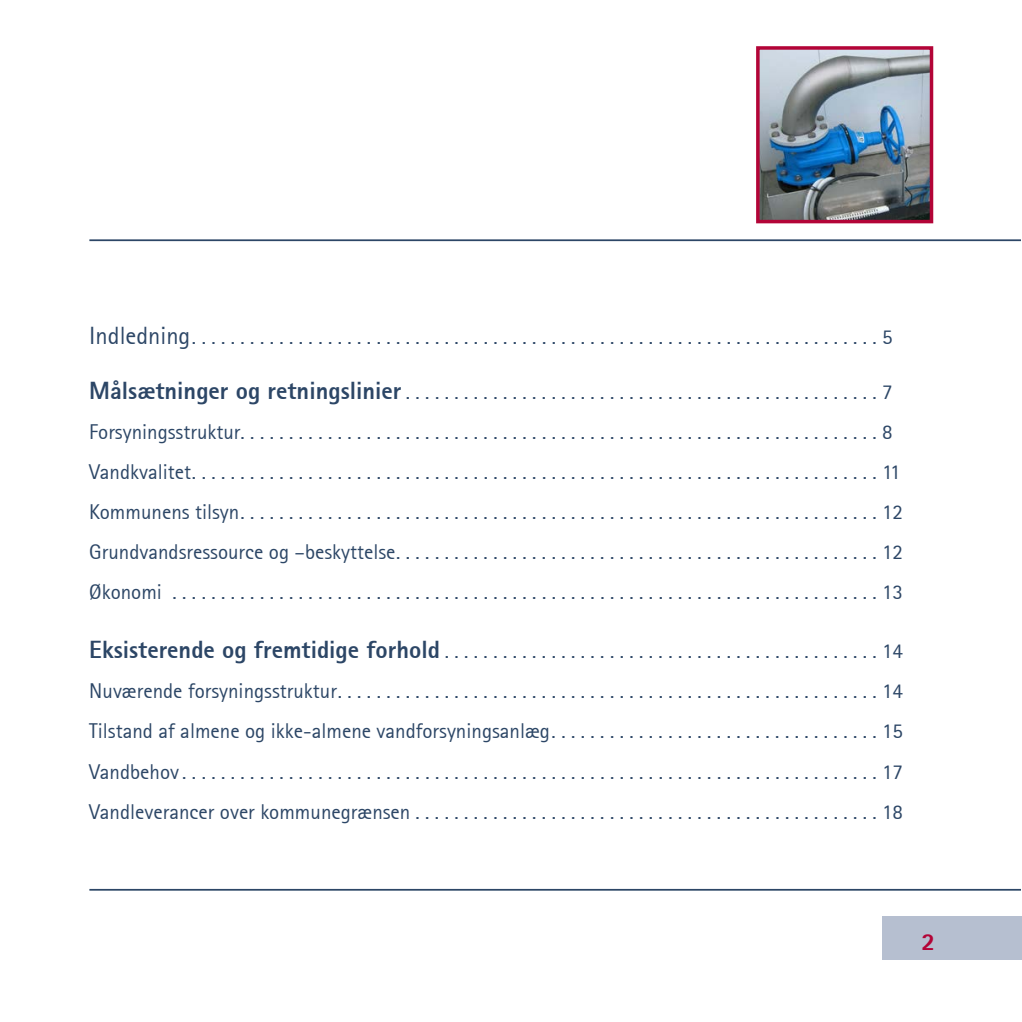
<style>
.page{position:relative;width:1022px;height:1022px;background:#fff}
.page>*{position:absolute;margin:0;border:0;box-sizing:border-box;transform-origin:0 0}
.t1{font:800 24.5px "Agfa Rotis Sans Serif";color:#b30437}
.AFSNIT_OVERSKRIFT{font:21px "Agfa Rotis Sans Serif";color:#2c4666}
.OVERSKRIFT{font:21px "Agfa Rotis Sans Serif";color:#2c4666}
.s1{font-size:24.5px}
.s2{font-weight:800;font-size:24.5px}
</style>
<div class="page">
<div style="left:883px;top:916px;width:139px;height:44px;background:#b6bfd0"></div>
<hr style="left:89px;top:889px;width:932px;height:2px;background:#2c4666">
<hr style="left:89px;top:239px;width:932px;height:2px;background:#2c4666">
<img style="left:761px;top:51px;width:167px;height:167px">
<div style="left:756px;top:46px;width:177px;height:177px;border:4px solid #b30437"></div>
<p class="OVERSKRIFT" style="left:89px;top:325px;width:805px"><span class="s1">Indledning</span> . . . . . . . . . . . . . . . . . . . . . . . . . . . . . . . . . . . . . . . . . . . . . . . . . . . . . . . . . . . . . . . . . . . . . . . 5</p>
<p class="OVERSKRIFT" style="left:89px;top:379px;width:805px"><span class="s2">Målsætninger og retningslinier</span> . . . . . . . . . . . . . . . . . . . . . . . . . . . . . . . . . . . . . . . . . . . . . . . . . 7</p>
<p class="AFSNIT_OVERSKRIFT" style="left:89px;top:420px;width:805px">Forsyningsstruktur . . . . . . . . . . . . . . . . . . . . . . . . . . . . . . . . . . . . . . . . . . . . . . . . . . . . . . . . . . . . . . . . . . 8</p>
<p class="AFSNIT_OVERSKRIFT" style="left:89px;top:460px;width:813px">Vandkvalitet . . . . . . . . . . . . . . . . . . . . . . . . . . . . . . . . . . . . . . . . . . . . . . . . . . . . . . . . . . . . . . . . . . . . . . . 11</p>
<p class="AFSNIT_OVERSKRIFT" style="left:89px;top:500px;width:815px">Kommunens tilsyn . . . . . . . . . . . . . . . . . . . . . . . . . . . . . . . . . . . . . . . . . . . . . . . . . . . . . . . . . . . . . . . . . . 12</p>
<p class="AFSNIT_OVERSKRIFT" style="left:89px;top:540px;width:815px">Grundvandsressource og –beskyttelse . . . . . . . . . . . . . . . . . . . . . . . . . . . . . . . . . . . . . . . . . . . . . . . . . . 12</p>
<p class="AFSNIT_OVERSKRIFT" style="left:89px;top:580px;width:815px">Økonomi . . . . . . . . . . . . . . . . . . . . . . . . . . . . . . . . . . . . . . . . . . . . . . . . . . . . . . . . . . . . . . . . . . . . . . . . . 13</p>
<p class="OVERSKRIFT" style="left:89px;top:639px;width:815px"><span class="s2">Eksisterende og fremtidige forhold</span> . . . . . . . . . . . . . . . . . . . . . . . . . . . . . . . . . . . . . . . . . . . . . 14</p>
<p class="AFSNIT_OVERSKRIFT" style="left:89px;top:679px;width:815px">Nuværende forsyningsstruktur . . . . . . . . . . . . . . . . . . . . . . . . . . . . . . . . . . . . . . . . . . . . . . . . . . . . . . . . 14</p>
<p class="AFSNIT_OVERSKRIFT" style="left:89px;top:719px;width:815px">Tilstand af almene og ikke-almene vandforsyningsanlæg . . . . . . . . . . . . . . . . . . . . . . . . . . . . . . . . . . 15</p>
<p class="AFSNIT_OVERSKRIFT" style="left:89px;top:759px;width:815px">Vandbehov . . . . . . . . . . . . . . . . . . . . . . . . . . . . . . . . . . . . . . . . . . . . . . . . . . . . . . . . . . . . . . . . . . . . . . . . 17</p>
<p class="AFSNIT_OVERSKRIFT" style="left:89px;top:799px;width:815px">Vandleverancer over kommunegrænsen . . . . . . . . . . . . . . . . . . . . . . . . . . . . . . . . . . . . . . . . . . . . . . . . 18</p>
<p class="t1" style="left:921px;top:926px;width:15px">2</p>
</div>
